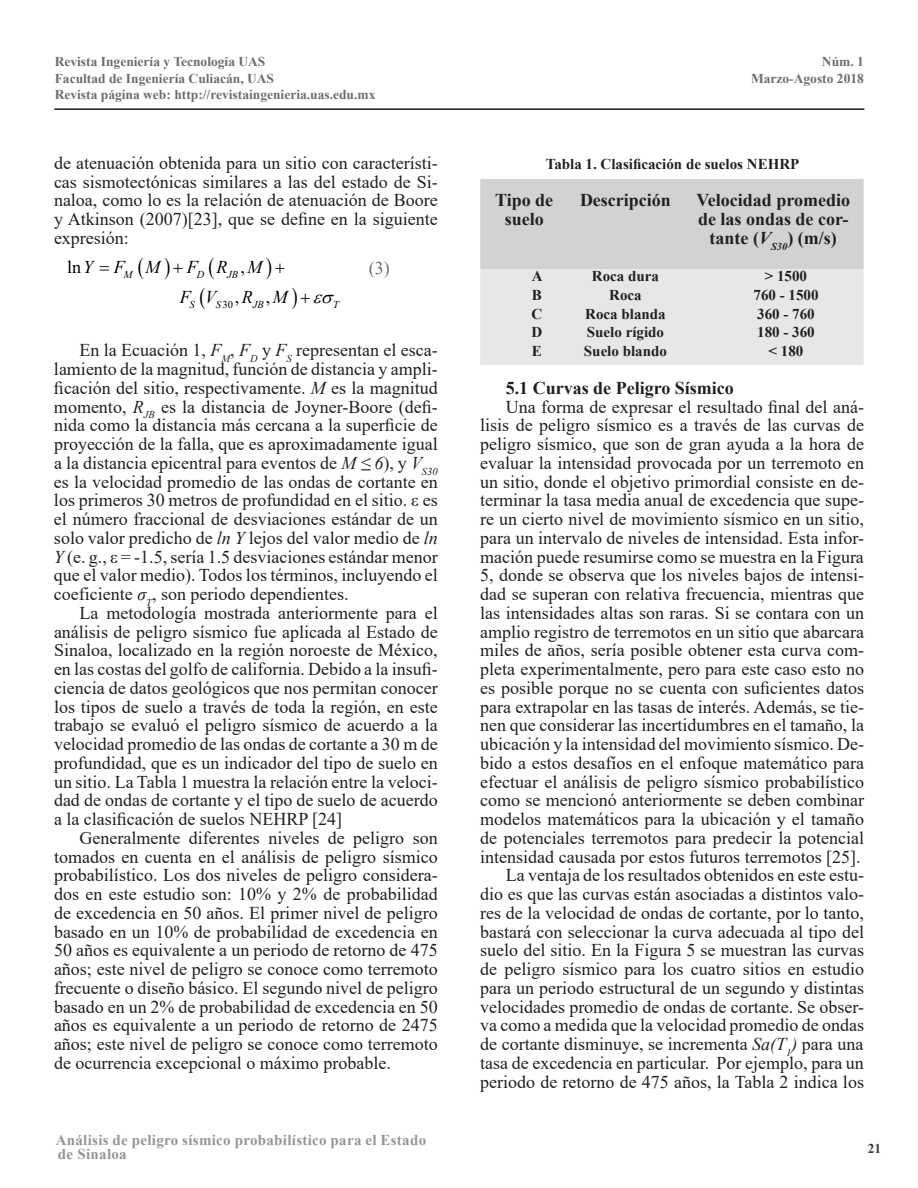
<style>
.page{position:relative;width:918px;height:1188px;background:#fff}
.page>*{position:absolute;margin:0;border:0;box-sizing:border-box;transform-origin:0 0}
.t1{font:18px/18.8px "Times New Roman";color:#231f20;text-align:justify}
.t2{font:700 18px/18.8px "Times New Roman";color:#231f20;text-align:center}
.t3{font:italic 18px "Times New Roman";color:#000001}
.t4{font:18px "Times New Roman";color:#6c6d70}
.t5{font:18px "Times New Roman";color:#000001}
.t6{font:700 15px "Times New Roman";color:#231f20}
.t7{font:700 15px/13.5px "Times New Roman";letter-spacing:.02em;color:#939598}
.t8{font:700 13.5px/16.2px "Times New Roman";color:#6c6d70}
.t9{font:700 13.5px "Times New Roman";color:#3e3e3f}
.t10{font:italic 10.5px "Times New Roman";color:#000001}
.t11{font:10.5px "Times New Roman";color:#000001}
.s1{font-style:normal}
.s2{font-style:italic}
</style>
<div class="page">
<hr style="left:54px;top:108px;width:810px;height:2px;background:#231f20">
<svg style="left:480px;top:179px;width:384px;height:186px;background:#dbdcde"></svg>
<p class="t8" style="left:55px;top:53px;width:322px">Revista Ingeniería y Tecnología UAS<br>Facultad de Ingeniería Culiacán, UAS<br>Revista página web: http://revistaingenieria.uas.edu.mx</p>
<p class="t8" style="left:751px;top:53px;width:114px;text-align:right">Núm. 1<br>Marzo-Agosto 2018</p>
<p class="t1" style="left:54px;top:153px;width:385px">de atenuación obtenida para un sitio con característi&shy;cas sismotectónicas similares a las del estado de Si&shy;naloa, como lo es la relación de atenuación de Boore y Atkinson (2007)[23], que se define en la siguiente expresión:</p>
<p class="t3" style="left:67px;top:255px;width:95px"><span class="s1">ln</span>Y F M</p>
<p class="t3" style="left:187px;top:255px;width:77px">FRM</p>
<p class="t10" style="left:124px;top:267px;width:10px">M</p>
<p class="t10" style="left:197px;top:267px;width:9px">D</p>
<p class="t10" style="left:227px;top:267px;width:19px">JB<sup>,</sup></p>
<p class="t4" style="left:369px;top:255px;width:22px">(3)</p>
<p class="t3" style="left:180px;top:285px;width:38px">F V</p>
<p class="t3" style="left:242px;top:285px;width:47px">R M</p>
<p class="t10" style="left:190px;top:297px;width:7px">S</p>
<p class="t11" style="left:216px;top:297px;width:25px"><span class="s2">S</span>30<sup>,</sup></p>
<p class="t10" style="left:253px;top:297px;width:13px">JB</p>
<p class="t5" style="left:266px;top:284px;width:6px">,</p>
<p class="t10" style="left:333px;top:297px;width:7px">T</p>
<p class="t1" style="left:54px;top:340px;width:385px;text-indent:26px">En la Ecuación 1, <span class="s2">F</span><sub>M</sub>, <span class="s2">F</span><sub>D</sub> y <span class="s2">F</span><sub>S</sub> representan el esca&shy;lamiento de la magnitud, función de distancia y ampli&shy;ficación del sitio, respectivamente. <span class="s2">M</span> es la magnitud momento, <span class="s2">R</span><sub>JB</sub> es la distancia de Joyner-Boore (defi&shy;nida como la distancia más cercana a la superficie de proyección de la falla, que es aproximadamente igual a la distancia epicentral para eventos de <span class="s2">M ≤ 6</span>), y <span class="s2">V</span><sub>S30 </sub>es la velocidad promedio de las ondas de cortante en los primeros 30 metros de profundidad en el sitio. ε es el número fraccional de desviaciones estándar de un solo valor predicho de <span class="s2">ln Y</span> lejos del valor medio de <span class="s2">ln Y</span> (e. g., ε = -1.5, sería 1.5 desviaciones estándar menor que el valor medio). Todos los términos, incluyendo el coeficiente <span class="s2">σ</span><sub>T</sub>, son periodo dependientes.</p>
<p class="t1" style="left:54px;top:603px;width:385px;text-indent:26px">La metodología mostrada anteriormente para el análisis de peligro sísmico fue aplicada al Estado de Sinaloa, localizado en la región noroeste de México, en las costas del golfo de california. Debido a la insufi&shy;ciencia de datos geológicos que nos permitan conocer los tipos de suelo a través de toda la región, en este trabajo se evaluó el peligro sísmico de acuerdo a la velocidad promedio de las ondas de cortante a 30 m de profundidad, que es un indicador del tipo de suelo en un sitio. La Tabla 1 muestra la relación entre la veloci&shy;dad de ondas de cortante y el tipo de suelo de acuerdo a la clasificación de suelos NEHRP [24]</p>
<p class="t1" style="left:54px;top:828px;width:385px;text-indent:26px">Generalmente diferentes niveles de peligro son tomados en cuenta en el análisis de peligro sísmico probabilístico. Los dos niveles de peligro considera&shy;dos en este estudio son: 10% y 2% de probabilidad de excedencia en 50 años. El primer nivel de peligro basado en un 10% de probabilidad de excedencia en 50 años es equivalente a un periodo de retorno de 475 años; este nivel de peligro se conoce como terremoto frecuente o diseño básico. El segundo nivel de peligro basado en un 2% de probabilidad de excedencia en 50 años es equivalente a un periodo de retorno de 2475 años; este nivel de peligro se conoce como terremoto de ocurrencia excepcional o máximo probable.</p>
<p class="t7" style="left:56px;top:1133px;width:372px">Análisis de peligro sísmico probabilístico para el Estado de Sinaloa</p>
<p class="t6" style="left:546px;top:153px;width:255px">Tabla 1. Clasificación de suelos NEHRP</p>
<p class="t2" style="left:495px;top:190px;width:60px">Tipo de suelo</p>
<p class="t2" style="left:580px;top:190px;width:92px">Descripción</p>
<p class="t2" style="left:696px;top:190px;width:155px">Velocidad promedio de las ondas de cor&shy;tante (<span class="s2">V</span><sub>S30</sub>) (m/s)</p>
<p class="t6" style="left:532px;top:265px;width:12px">A</p>
<p class="t6" style="left:592px;top:265px;width:69px">Roca dura</p>
<p class="t6" style="left:765px;top:265px;width:44px">&gt; 1500</p>
<p class="t6" style="left:532px;top:284px;width:12px">B</p>
<p class="t6" style="left:609px;top:284px;width:34px">Roca</p>
<p class="t6" style="left:754px;top:284px;width:66px">760 - 1500</p>
<p class="t6" style="left:532px;top:303px;width:12px">C</p>
<p class="t6" style="left:585px;top:303px;width:82px">Roca blanda</p>
<p class="t6" style="left:757px;top:303px;width:59px">360 - 760</p>
<p class="t6" style="left:532px;top:322px;width:12px">D</p>
<p class="t6" style="left:587px;top:322px;width:79px">Suelo rígido</p>
<p class="t6" style="left:757px;top:322px;width:59px">180 - 360</p>
<p class="t6" style="left:532px;top:340px;width:12px">E</p>
<p class="t6" style="left:584px;top:340px;width:84px">Suelo blando</p>
<p class="t6" style="left:769px;top:340px;width:36px">&lt; 180</p>
<p class="t2" style="left:506px;top:378px;width:230px">5.1 Curvas de Peligro Sísmico</p>
<p class="t1" style="left:480px;top:397px;width:385px;text-align:right">Una forma de expresar el resultado final del aná&shy;lisis de peligro sísmico es a través de las curvas de peligro sísmico, que son de gran ayuda a la hora de evaluar la intensidad provocada por un terremoto en un sitio, donde el objetivo primordial consiste en de&shy;terminar la tasa media anual de excedencia que supe&shy;re un cierto nivel de movimiento sísmico en un sitio, para un intervalo de niveles de intensidad. Esta infor&shy;mación puede resumirse como se muestra en la Figura 5, donde se observa que los niveles bajos de intensi&shy;dad se superan con relativa frecuencia, mientras que las intensidades altas son raras. Si se contara con un amplio registro de terremotos en un sitio que abarcara miles de años, sería posible obtener esta curva com&shy;pleta experimentalmente, pero para este caso esto no es posible porque no se cuenta con suficientes datos para extrapolar en las tasas de interés. Además, se tie&shy;nen que considerar las incertidumbres en el tamaño, la ubicación y la intensidad del movimiento sísmico. De&shy;bido a estos desafíos en el enfoque matemático para efectuar el análisis de peligro sísmico probabilístico como se mencionó anteriormente se deben combinar modelos matemáticos para la ubicación y el tamaño de potenciales terremotos para predecir la potencial intensidad causada por estos futuros terremotos [25].<br>La ventaja de los resultados obtenidos en este estu&shy;dio es que las curvas están asociadas a distintos valo&shy;res de la velocidad de ondas de cortante, por lo tanto, bastará con seleccionar la curva adecuada al tipo del suelo del sitio. En la Figura 5 se muestran las curvas de peligro sísmico para los cuatro sitios en estudio para un periodo estructural de un segundo y distintas velocidades promedio de ondas de cortante. Se obser&shy;va como a medida que la velocidad promedio de ondas de cortante disminuye, se incrementa <span class="s2">Sa(T</span><sub>1</sub><span class="s2">)</span> para una tasa de excedencia en particular. Por ejemplo, para un periodo de retorno de 475 años, la Tabla 2 indica los</p>
<p class="t9" style="left:868px;top:1139px;width:15px">21</p>
</div>
